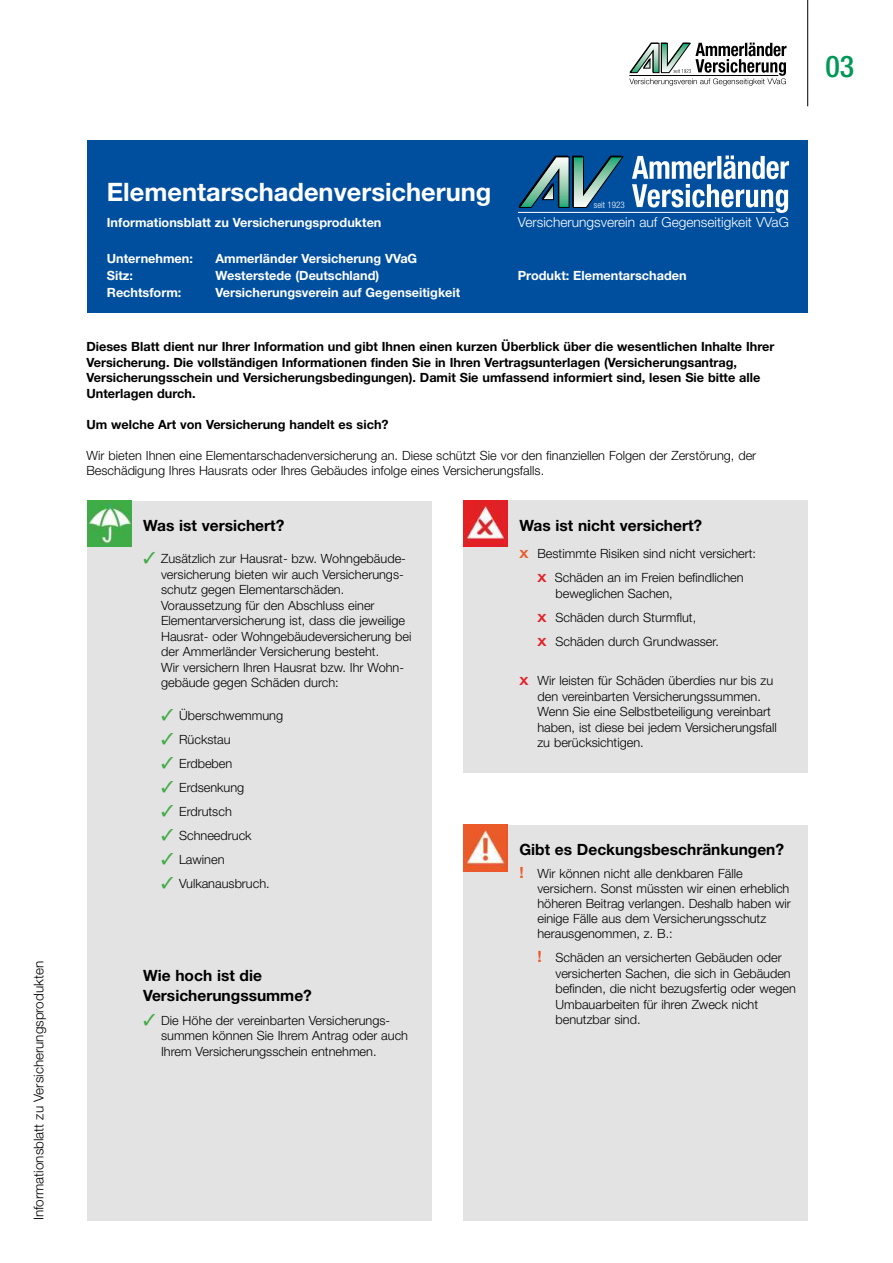
<style>
.page{position:relative;width:893px;height:1263px;background:#fff}
.page>*{position:absolute;margin:0;border:0;box-sizing:border-box;transform-origin:0 0}
.t1{font:500 condensed 30px "Helvetica Neue LT Std";color:#009757}
.t2{font:700 25.35px "Helvetica Neue LT Std";color:#fff}
.t3{font:700 15.6px/19.8px "Helvetica Neue LT Std";color:#000}
.t4{font:300 13.65px "Helvetica Neue LT Std";color:#fff}
.t5{font:300 13.5px "Helvetica Neue LT Std";color:#000}
.t6{font:300 12.75px/15.6px "Helvetica Neue LT Std";color:#000}
.t7{font:700 12.75px/15.6px "Helvetica Neue LT Std";color:#000}
.t8{font:700 12.75px "Helvetica Neue LT Std";color:#fff}
.t9{font:300 condensed 9px "Helvetica Neue LT Std";color:#fff}
.s1{color:#42ac46}
.s2{font-weight:700;font-size:11.25px;color:#eb5929}
.s3{font-weight:700;font-size:11.25px;color:#e51f25}
.s4{font-weight:700;font-size:15.6px;color:#eb5929}
</style>
<div class="page">
<hr style="left:807px;top:0;width:1px;height:106px;background:#000">
<svg style="left:629px;top:43px;width:157px;height:43px"></svg>
<hr style="left:629px;top:75px;width:149px;height:1px;background:#000">
<div style="left:463px;top:501px;width:345px;height:272px;background:#e4e3e3"></div>
<div style="left:463px;top:825px;width:345px;height:395px;background:#e4e3e3"></div>
<div style="left:87px;top:501px;width:344px;height:719px;background:#e4e3e3"></div>
<img style="left:87px;top:501px;width:44px;height:46px">
<img style="left:463px;top:501px;width:44px;height:46px">
<img style="left:463px;top:825px;width:44px;height:46px">
<div style="left:87px;top:140px;width:721px;height:172px;background:#004f9f"></div>
<svg style="left:518px;top:156px;width:105px;height:52px"></svg>
<svg style="left:632px;top:155px;width:157px;height:58px"></svg>
<hr style="left:518px;top:212px;width:257px;height:1px;background:#fff">
<h1 class="t1" style="left:825px;top:49px;width:30px">03</h1>
<p class="t5" style="left:32px;top:1220px;width:261px;rotate:-90deg">Informationsblatt zu Versicherungsprodukten</p>
<h2 class="t2" style="left:107px;top:178px;width:386px">Elementarschadenversicherung</h2>
<p class="t8" style="left:107px;top:215px;width:276px">Informationsblatt zu Versicherungsprodukten</p>
<p class="t8" style="left:107px;top:252px;width:88px">Unternehmen:</p>
<p class="t8" style="left:216px;top:252px;width:203px">Ammerländer Versicherung VVaG</p>
<p class="t8" style="left:107px;top:269px;width:28px">Sitz:</p>
<p class="t8" style="left:216px;top:269px;width:165px">Westerstede (Deutschland)</p>
<p class="t8" style="left:518px;top:269px;width:170px">Produkt: Elementarschaden</p>
<p class="t8" style="left:107px;top:286px;width:76px">Rechtsform:</p>
<p class="t8" style="left:216px;top:286px;width:246px">Versicherungsverein auf Gegenseitigkeit</p>
<p class="t9" style="left:594px;top:199px;width:32px">seit 1923</p>
<p class="t4" style="left:518px;top:215px;width:272px">Versicherungsverein auf Gegenseitigkeit VVaG</p>
<p class="t7" style="left:86px;top:339px;width:689px">Dieses Blatt dient nur Ihrer Information und gibt Ihnen einen kurzen Überblick über die wesentlichen Inhalte Ihrer Versicherung. Die vollständigen Informationen finden Sie in Ihren Vertragsunterlagen (Versicherungsantrag, Versicherungsschein und Versicherungsbedingungen). Damit Sie umfassend informiert sind, lesen Sie bitte alle Unterlagen durch.</p>
<p class="t7" style="left:86px;top:416px;width:304px">Um welche Art von Versicherung handelt es sich?</p>
<p class="t6" style="left:86px;top:448px;width:671px">Wir bieten Ihnen eine Elementarschadenversicherung an. Diese schützt Sie vor den finanziellen Folgen der Zerstörung, der<br>Beschädigung Ihres Hausrats oder Ihres Gebäudes infolge eines Versicherungsfalls.</p>
<p class="t3" style="left:143px;top:515px;width:143px">Was ist versichert?</p>
<p class="t6" style="left:161px;top:551px;width:252px;text-indent:-18px"><span class="s1">✓</span> Zusätzlich zur Hausrat- bzw. Wohngebäude&shy;versicherung bieten wir auch Versicherungs&shy;schutz gegen Elementarschäden.<br>Voraussetzung für den Abschluss einer Elementarversicherung ist, dass die jeweilige Hausrat- oder Wohngebäudeversicherung bei der Ammerländer Versicherung besteht.<br>Wir versichern Ihren Hausrat bzw. Ihr Wohn&shy;gebäude gegen Schäden durch:</p>
<p class="t6" style="left:161px;top:708px;width:124px"><span class="s1">✓</span> Überschwemmung</p>
<p class="t6" style="left:161px;top:732px;width:71px"><span class="s1">✓</span> Rückstau</p>
<p class="t6" style="left:161px;top:756px;width:73px"><span class="s1">✓</span> Erdbeben</p>
<p class="t6" style="left:161px;top:780px;width:85px"><span class="s1">✓</span> Erdsenkung</p>
<p class="t6" style="left:161px;top:804px;width:72px"><span class="s1">✓</span> Erdrutsch</p>
<p class="t6" style="left:161px;top:828px;width:92px"><span class="s1">✓</span> Schneedruck</p>
<p class="t6" style="left:161px;top:852px;width:65px"><span class="s1">✓</span> Lawinen</p>
<p class="t6" style="left:161px;top:876px;width:110px"><span class="s1">✓</span> Vulkanausbruch.</p>
<p class="t3" style="left:143px;top:966px;width:170px">Wie hoch ist die<br>Versicherungssumme?</p>
<p class="t6" style="left:161px;top:1013px;width:248px;text-indent:-18px"><span class="s1">✓</span> Die Höhe der vereinbarten Versicherungs&shy;summen können Sie Ihrem Antrag oder auch<br>Ihrem Versicherungsschein entnehmen.</p>
<p class="t3" style="left:519px;top:515px;width:184px">Was ist nicht versichert?</p>
<p class="t6" style="left:519px;top:542px;width:238px;line-height:24px;text-align:center"><span class="s2">X</span> Bestimmte Risiken sind nicht versichert:<br><span class="s3">X</span> Schäden an im Freien befindlichen</p>
<p class="t6" style="left:537px;top:581px;width:183px;line-height:24px;text-indent:18px">beweglichen Sachen,<br><span class="s3">X</span> Schäden durch Sturmflut,<br><span class="s3">X</span> Schäden durch Grundwasser.</p>
<p class="t6" style="left:537px;top:673px;width:241px;text-indent:-18px"><span class="s3">X</span> Wir leisten für Schäden überdies nur bis zu den vereinbarten Versicherungssummen.<br>Wenn Sie eine Selbstbeteiligung vereinbart haben, ist diese bei jedem Versicherungsfall zu berücksichtigen.</p>
<p class="t3" style="left:519px;top:839px;width:266px">Gibt es Deckungsbeschränkungen?</p>
<p class="t6" style="left:537px;top:866px;width:255px;line-height:15px;text-indent:-18px"><span class="s4">!</span> Wir können nicht alle denkbaren Fälle versichern. Sonst müssten wir einen erheblich höheren Beitrag verlangen. Deshalb haben wir einige Fälle aus dem Versicherungsschutz herausgenommen, z. B.:</p>
<p class="t6" style="left:555px;top:950px;width:242px;text-indent:-18px"><span class="s4">!</span> Schäden an versicherten Gebäuden oder versicherten Sachen, die sich in Gebäuden befinden, die nicht bezugsfertig oder wegen Umbauarbeiten für ihren Zweck nicht benutzbar sind.</p>
</div>
